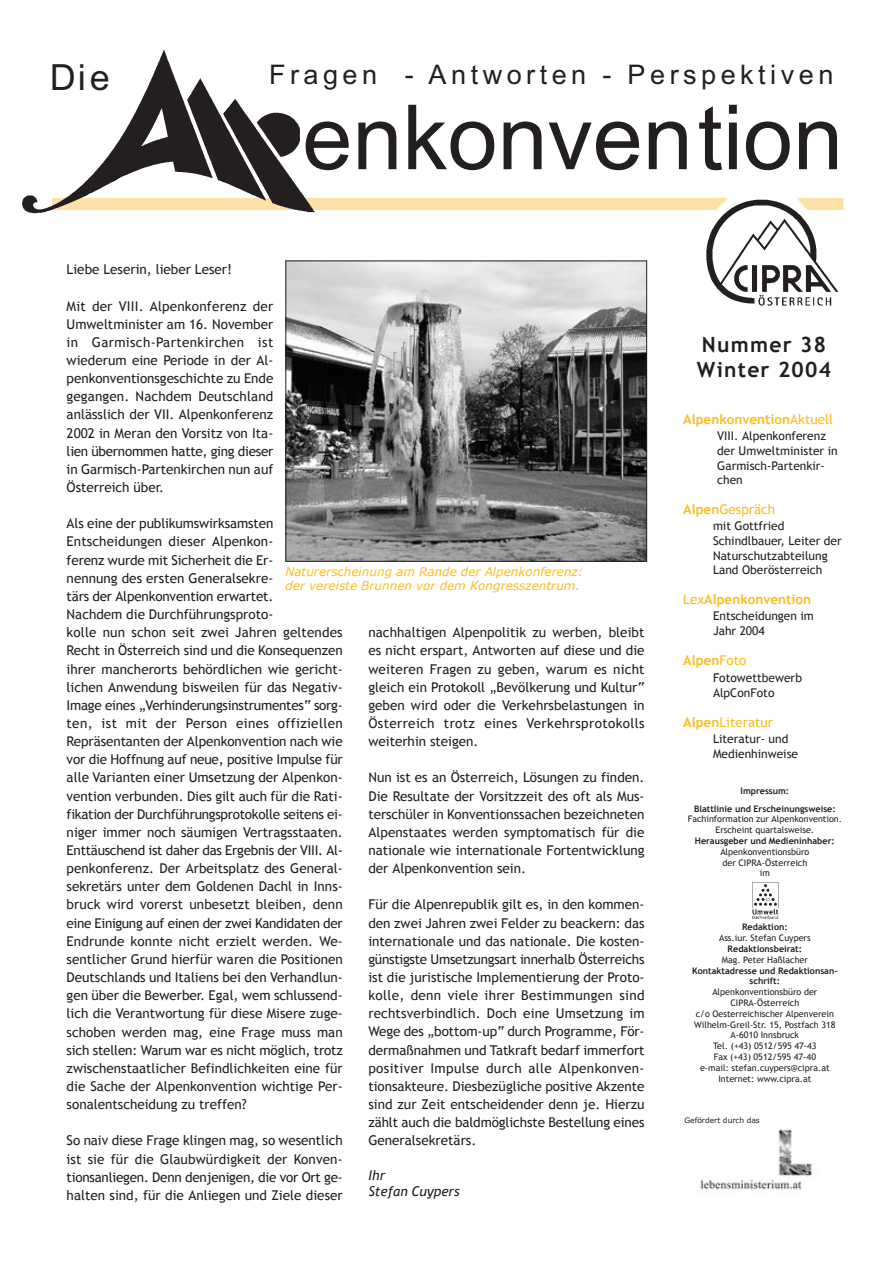
<style>
.page{position:relative;width:893px;height:1263px;background:#fff}
.page>*{position:absolute;margin:0;border:0;box-sizing:border-box;transform-origin:0 0}
.t1{font:90px "Arial";color:#231f20}
.t2{font:36px "Arial";color:#231f20}
.t3{font:27px "Arial";letter-spacing:.165em;color:#231f20}
.t4{font:700 21px/25.2px "Trebuchet MS";letter-spacing:.06em;color:#231f20}
.t5{font:13.5px/18.1px "Trebuchet MS";color:#231f20;text-align:justify}
.t6{font:700 13.5px "Trebuchet MS";color:#fdbc1e}
.t7{font:13.5px "Trebuchet MS";color:#fdbc1e}
.t8{font:italic 13.5px/16.2px "Trebuchet MS";color:#231f20}
.t9{font:12px/14.7px "Trebuchet MS";color:#231f20}
.t10{font:italic 12px/14.4px "Verdana";color:#fdbc1e}
.t11{font:9px/10.8px "Trebuchet MS";color:#231f20;text-align:center}
.t12{font:700 9px/18px "Trebuchet MS";color:#231f20;text-align:center}
.t13{font:7.5px "Verdana";color:#231f20}
.s1{font-weight:400}
.s2{font-weight:700}
</style>
<div class="page">
<div style="left:52px;top:198px;width:791px;height:12px;background:#ffe0a6"></div>
<img style="left:22px;top:49px;width:293px;height:165px">
<img style="left:752px;top:882px;width:27px;height:37px">
<img style="left:700px;top:1129px;width:112px;height:61px">
<svg style="left:727px;top:198px;width:117px;height:1px"></svg>
<img style="left:706px;top:199px;width:138px;height:107px">
<img style="left:287px;top:263px;width:358px;height:297px">
<div style="left:285px;top:261px;width:362px;height:301px;border:1px solid #231f20"></div>
<h2 class="t2" style="left:50px;top:65px;width:62px">Die</h2>
<h3 class="t3" style="left:269px;top:65px;width:565px">Fragen - Antworten - Perspektiven</h3>
<h1 class="t1" style="left:302px;top:106px;width:542px">enkonvention</h1>
<p class="t5" style="left:67px;top:260px;width:167px">Liebe Leserin, lieber Leser!</p>
<p class="t5" style="left:67px;top:297px;width:208px">Mit der VIII. Alpenkonferenz der Umweltminister am 16. November in Garmisch-Partenkirchen ist wiederum eine Periode in der Al&shy;penkonventionsgeschichte zu Ende gegangen. Nachdem Deutschland anl‰sslich der VII. Alpenkonferenz 2002 in Meran den Vorsitz von Ita&shy;lien ¸bernommen hatte, ging dieser in Garmisch-Partenkirchen nun auf ÷sterreich ¸ber.</p>
<p class="t5" style="left:67px;top:514px;width:278px;text-align:left">Als eine der publikumswirksamsten Entscheidungen dieser Alpenkon-<br>ferenz wurde mit Sicherheit die Er-<br>nennung des ersten Generalsekre-<br>t‰rs der Alpenkonvention erwartet.<br>Nachdem die Durchf¸hrungsproto-<br>kolle nun schon seit zwei Jahren geltendes Recht in ÷sterreich sind und die Konsequenzen ihrer mancherorts behˆrdlichen wie gericht&shy;lichen Anwendung bisweilen f¸r das Negativ-Image eines ÑVerhinderungsinstrumentesì sorg&shy;ten, ist mit der Person eines offiziellen Repr‰sentanten der Alpenkonvention nach wie vor die Hoffnung auf neue, positive Impulse f¸r alle Varianten einer Umsetzung der Alpenkon&shy;vention verbunden. Dies gilt auch f¸r die Rati&shy;fikation der Durchf¸hrungsprotokolle seitens ei&shy;niger immer noch s‰umigen Vertragsstaaten.<br>Entt‰uschend ist daher das Ergebnis der VIII. Al&shy;penkonferenz. Der Arbeitsplatz des General&shy;sekret‰rs unter dem Goldenen Dachl in Inns&shy;bruck wird vorerst unbesetzt bleiben, denn eine Einigung auf einen der zwei Kandidaten der Endrunde konnte nicht erzielt werden. We&shy;sentlicher Grund hierf¸r waren die Positionen Deutschlands und Italiens bei den Verhandlun&shy;gen ¸ber die Bewerber. Egal, wem schlussend&shy;lich die Verantwortung f¸r diese Misere zuge&shy;schoben werden mag, eine Frage muss man sich stellen: Warum war es nicht mˆglich, trotz zwischenstaatlicher Befindlichkeiten eine f¸r die Sache der Alpenkonvention wichtige Per&shy;sonalentscheidung zu treffen?</p>
<p class="t5" style="left:67px;top:1131px;width:278px">So naiv diese Frage klingen mag, so wesentlich ist sie f¸r die Glaubw¸rdigkeit der Konven&shy;tionsanliegen. Denn denjenigen, die vor Ort ge&shy;halten sind, f¸r die Anliegen und Ziele dieser</p>
<p class="t10" style="left:285px;top:564px;width:299px">Naturerscheinung am Rande der Alpenkonferenz: der vereiste Brunnen vor dem Kongresszentrum.</p>
<p class="t5" style="left:368px;top:623px;width:278px">nachhaltigen Alpenpolitik zu werben, bleibt es nicht erspart, Antworten auf diese und die weiteren Fragen zu geben, warum es nicht gleich ein Protokoll ÑBevˆlkerung und Kulturì geben wird oder die Verkehrsbelastungen in ÷sterreich trotz eines Verkehrsprotokolls weiterhin steigen.</p>
<p class="t5" style="left:368px;top:768px;width:278px">Nun ist es an ÷sterreich, Lˆsungen zu finden.<br>Die Resultate der Vorsitzzeit des oft als Mus&shy;tersch¸ler in Konventionssachen bezeichneten Alpenstaates werden symptomatisch f¸r die nationale wie internationale Fortentwicklung der Alpenkonvention sein.</p>
<p class="t5" style="left:368px;top:896px;width:278px">F¸r die Alpenrepublik gilt es, in den kommen&shy;den zwei Jahren zwei Felder zu beackern: das internationale und das nationale. Die kosten&shy;g¸nstigste Umsetzungsart innerhalb ÷sterreichs ist die juristische Implementierung der Proto&shy;kolle, denn viele ihrer Bestimmungen sind rechtsverbindlich. Doch eine Umsetzung im Wege des Ñbottom-upì durch Programme, Fˆr&shy;dermaflnahmen und Tatkraft bedarf immerfort positiver Impulse durch alle Alpenkonven&shy;tionsakteure. Diesbez¸gliche positive Akzente sind zur Zeit entscheidender denn je. Hierzu z‰hlt auch die baldmˆglichste Bestellung eines Generalsekret‰rs.</p>
<p class="t8" style="left:368px;top:1167px;width:93px">Ihr<br>Stefan Cuypers</p>
<h3 class="t4" style="left:696px;top:331px;width:136px">Nummer 38<br>Winter 2004</h3>
<p class="t6" style="left:683px;top:412px;width:151px">Alpenkonvention<span class="s1">Aktuell</span></p>
<p class="t9" style="left:717px;top:429px;width:122px">VIII. Alpenkonferenz der Umweltminister in<br>Garmisch-Partenkir&shy;chen</p>
<p class="t7" style="left:683px;top:502px;width:93px"><span class="s2">Alpen</span>Gespr‰ch</p>
<p class="t9" style="left:713px;top:519px;width:130px">mit Gottfried<br>Schindlbauer, Leiter der<br>Naturschutzabteilung<br>Land Oberˆsterreich</p>
<p class="t6" style="left:683px;top:592px;width:129px"><span class="s1">Lex</span>Alpenkonvention</p>
<p class="t9" style="left:713px;top:609px;width:102px;line-height:15.1px">Entscheidungen im<br>Jahr 2004</p>
<p class="t6" style="left:683px;top:653px;width:65px">Alpen<span class="s1">Foto</span></p>
<p class="t9" style="left:713px;top:670px;width:90px;line-height:15.1px">Fotowettbewerb<br>AlpConFoto</p>
<p class="t7" style="left:683px;top:714px;width:91px"><span class="s2">Alpen</span>Literatur</p>
<p class="t9" style="left:713px;top:731px;width:87px;line-height:15.1px">Literatur- und<br>Medienhinweise</p>
<p class="t12" style="left:694px;top:781px;width:143px">Impressum:<br>Blattlinie und Erscheinungsweise:</p>
<p class="t11" style="left:687px;top:814px;width:156px">Fachinformation zur Alpenkonvention.<br>Erscheint quartalsweise.</p>
<p class="t12" style="left:695px;top:832px;width:141px">Herausgeber und Medieninhaber:</p>
<p class="t11" style="left:720px;top:846px;width:91px">Alpenkonventionsb¸ro der CIPRA-÷sterreich im</p>
<p class="t12" style="left:742px;top:918px;width:47px">Redaktion:</p>
<p class="t11" style="left:719px;top:933px;width:93px">Ass.iur. Stefan Cuypers</p>
<p class="t12" style="left:727px;top:940px;width:76px">Redaktionsbeirat:</p>
<p class="t11" style="left:721px;top:954px;width:88px">Mag. Peter Hafllacher</p>
<p class="t12" style="left:692px;top:965px;width:147px;line-height:10.8px">Kontaktadresse und Redaktionsan&shy;schrift:</p>
<p class="t11" style="left:694px;top:987px;width:143px">Alpenkonventionsb¸ro der<br>CIPRA-÷sterreich<br>c/o Oesterreichischer Alpenverein<br>Wilhelm-Greil-Str. 15, Postfach 318<br>A-6010 Innsbruck<br>Tel. (+43) 0512/595 47-43<br>Fax (+43) 0512/595 47-40<br>e-mail: stefan.cuypers@cipra.at<br>Internet: www.cipra.at</p>
<p class="t13" style="left:684px;top:1115px;width:77px">Gefˆrdert durch das</p>
</div>
